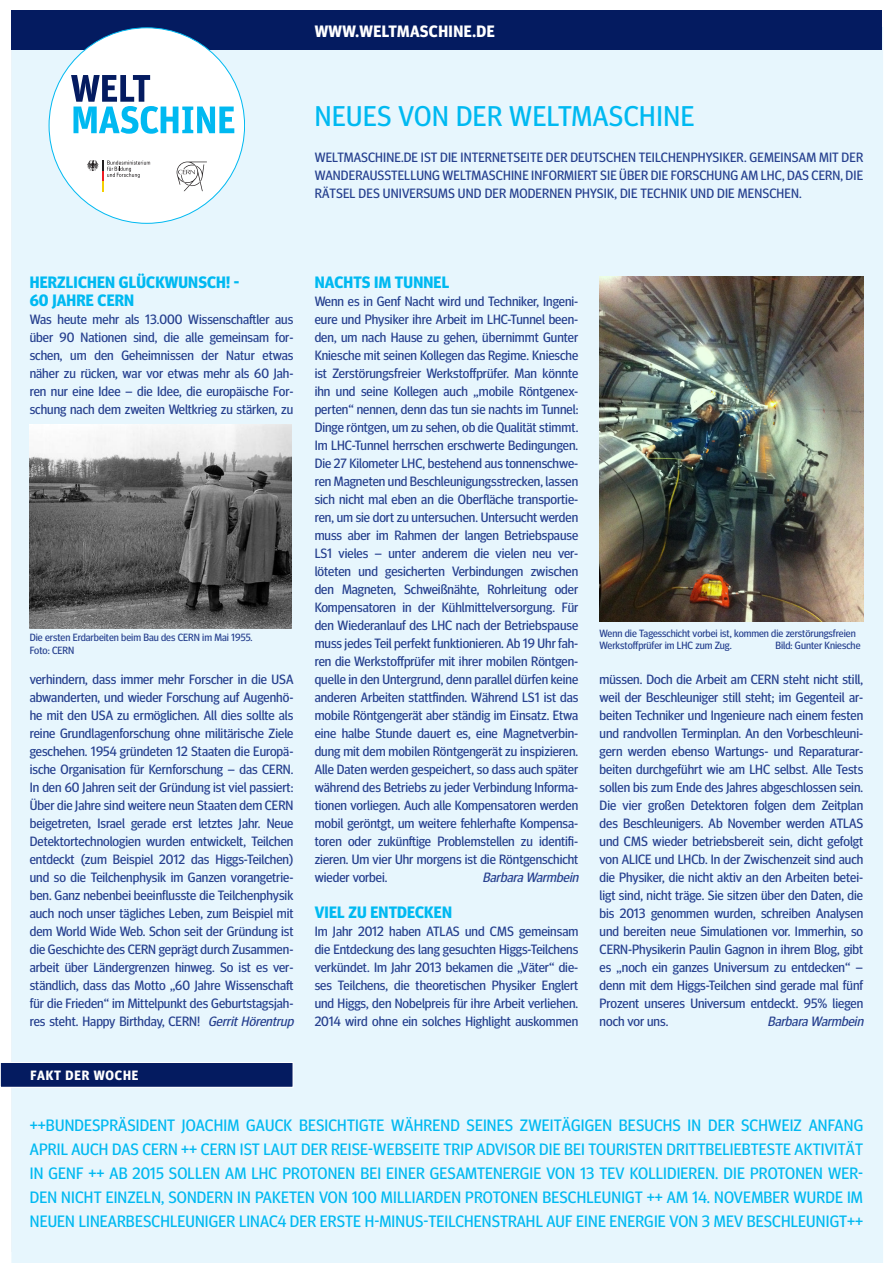
<style>
.page{position:relative;width:893px;height:1263px;background:#fff}
.page>*{position:absolute;margin:0;border:0;box-sizing:border-box;transform-origin:0 0}
.t1{font:28.5px "Meta Head OT";letter-spacing:.02em;color:#00b9f1}
.t2{font:16.5px/24px "Meta Head OT";letter-spacing:.01em;color:#00b9f1;text-align:justify}
.t3{font:700 16.5px "Meta Head OT";letter-spacing:.01em;color:#00b9f1}
.t4{font:700 16.5px "Meta Head OT";letter-spacing:.03em;color:#fff}
.t5{font:13.5px/18px "Meta Head OT";color:#253f8e;text-align:justify}
.t6{font:italic 13.5px "Meta Head OT";color:#253f8e}
.t7{font:700 13.5px "Meta Head OT";letter-spacing:.06em;color:#fff}
.t8{font:10.5px/12.6px "Meta Head OT";color:#253f8e}
.s1{font-style:italic}
</style>
<div class="page">
<div style="left:11px;top:27px;width:872px;height:1236px;background:#e7f6fd"></div>
<div style="left:11px;top:11px;width:871px;height:39px;background:#041b60"></div>
<div style="left:0;top:1062px;width:293px;height:25px;background:#041b60"></div>
<div style="left:0;top:1062px;width:293px;height:26px;border:1px solid #fff"></div>
<div style="left:49px;top:28px;width:196px;height:195px;background:#fff;border-radius:50%"></div>
<svg style="left:71px;top:75px;width:163px;height:59px"></svg>
<svg style="left:177px;top:162px;width:30px;height:29px"></svg>
<svg style="left:87px;top:160px;width:63px;height:31px"></svg>
<img style="left:30px;top:425px;width:262px;height:203px">
<img style="left:600px;top:277px;width:263px;height:344px">
<p class="t4" style="left:315px;top:22px;width:181px">WWW.WELTMASCHINE.DE</p>
<p class="t1" style="left:315px;top:99px;width:381px">NEUES VON DER WELTMASCHINE</p>
<p class="t5" style="left:315px;top:148px;width:550px">WELTMASCHINE.DE IST DIE INTERNETSEITE DER DEUTSCHEN TEILCHENPHYSIKER. GEMEINSAM MIT DER WANDERAUSSTELLUNG WELTMASCHINE INFORMIERT SIE ÜBER DIE FORSCHUNG AM LHC, DAS CERN, DIE RÄTSEL DES UNIVERSUMS UND DER MODERNEN PHYSIK, DIE TECHNIK UND DIE MENSCHEN.</p>
<p class="t3" style="left:30px;top:273px;width:211px">HERZLICHEN GLÜCKWUNSCH! -</p>
<p class="t3" style="left:30px;top:291px;width:106px">60 JAHRE CERN</p>
<p class="t5" style="left:30px;top:310px;width:265px">Was heute mehr als 13.000 Wissenschaftler aus über 90 Nationen sind, die alle gemeinsam for&shy;schen, um den Geheimnissen der Natur etwas näher zu rücken, war vor etwas mehr als 60 Jah&shy;ren nur eine Idee – die Idee, die europäische For&shy;schung nach dem zweiten Weltkrieg zu stärken, zu</p>
<p class="t8" style="left:30px;top:631px;width:224px">Die ersten Erdarbeiten beim Bau des CERN im Mai 1955.</p>
<p class="t8" style="left:30px;top:644px;width:46px">Foto: CERN</p>
<p class="t5" style="left:30px;top:670px;width:268px;text-align:left">verhindern, dass immer mehr Forscher in die USA abwanderten, und wieder Forschung auf Augenhö&shy;he mit den USA zu ermöglichen. All dies sollte als reine Grundlagenforschung ohne militärische Ziele geschehen. 1954 gründeten 12 Staaten die Europä&shy;ische Organisation für Kernforschung – das CERN.<br>In den 60 Jahren seit der Gründung ist viel passiert:<br>Über die Jahre sind weitere neun Staaten dem CERN beigetreten, Israel gerade erst letztes Jahr. Neue Detektortechnologien wurden entwickelt, Teilchen entdeckt (zum Beispiel 2012 das Higgs-Teilchen) und so die Teilchenphysik im Ganzen vorangetrie&shy;ben. Ganz nebenbei beeinflusste die Teilchenphysik auch noch unser tägliches Leben, zum Beispiel mit dem World Wide Web. Schon seit der Gründung ist die Geschichte des CERN geprägt durch Zusammen&shy;arbeit über Ländergrenzen hinweg. So ist es ver&shy;ständlich, dass das Motto „60 Jahre Wissenschaft für die Frieden“ im Mittelpunkt des Geburtstagsjah&shy;res steht. Happy Birthday, CERN! <span class="s1">GerritHörentrup</span></p>
<p class="t7" style="left:31px;top:1067px;width:109px">FAKT DER WOCHE</p>
<p class="t3" style="left:315px;top:273px;width:136px">NACHTS IM TUNNEL</p>
<p class="t5" style="left:315px;top:292px;width:265px">Wenn es in Genf Nacht wird und Techniker, Ingeni&shy;eure und Physiker ihre Arbeit im LHC-Tunnel been&shy;den, um nach Hause zu gehen, übernimmt Gunter Kniesche mit seinen Kollegen das Regime. Kniesche ist Zerstörungsfreier Werkstoffprüfer. Man könnte ihn und seine Kollegen auch „mobile Röntgenex&shy;perten“ nennen, denn das tun sie nachts im Tunnel:<br>Dinge röntgen, um zu sehen, ob die Qualität stimmt.<br>Im LHC-Tunnel herrschen erschwerte Bedingungen.<br>Die 27 Kilometer LHC, bestehend aus tonnenschwe&shy;ren Magneten und Beschleunigungsstrecken, lassen sich nicht mal eben an die Oberfläche transportie&shy;ren, um sie dort zu untersuchen. Untersucht werden muss aber im Rahmen der langen Betriebspause LS1 vieles – unter anderem die vielen neu ver&shy;löteten und gesicherten Verbindungen zwischen den Magneten, Schweißnähte, Rohrleitung oder Kompensatoren in der Kühlmittelversorgung. Für den Wiederanlauf des LHC nach der Betriebspause muss jedes Teil perfekt funktionieren. Ab 19 Uhr fah&shy;ren die Werkstoffprüfer mit ihrer mobilen Röntgen&shy;quelle in den Untergrund, denn parallel dürfen keine anderen Arbeiten stattfinden. Während LS1 ist das mobile Röntgengerät aber ständig im Einsatz. Etwa eine halbe Stunde dauert es, eine Magnetverbin&shy;dung mit dem mobilen Röntgengerät zu inspizieren.<br>Alle Daten werden gespeichert, so dass auch später während des Betriebs zu jeder Verbindung Informa&shy;tionen vorliegen. Auch alle Kompensatoren werden mobil geröntgt, um weitere fehlerhafte Kompensa&shy;toren oder zukünftige Problemstellen zu identifi&shy;zieren. Um vier Uhr morgens ist die Röntgenschicht wieder vorbei.</p>
<p class="t6" style="left:483px;top:869px;width:100px">Barbara Warmbein</p>
<p class="t3" style="left:315px;top:903px;width:139px">VIEL ZU ENTDECKEN</p>
<p class="t5" style="left:315px;top:922px;width:265px">Im Jahr 2012 haben ATLAS und CMS gemeinsam die Entdeckung des lang gesuchten Higgs-Teilchens verkündet. Im Jahr 2013 bekamen die „Väter“ die&shy;ses Teilchens, die theoretischen Physiker Englert und Higgs, den Nobelpreis für ihre Arbeit verliehen.<br>2014 wird ohne ein solches Highlight auskommen</p>
<p class="t8" style="left:600px;top:627px;width:258px">Wenn die Tagesschicht vorbei ist, kommen die zerstörungsfreien<br>Werkstoffprüfer im LHC zum Zug.</p>
<p class="t8" style="left:775px;top:639px;width:87px">Bild: Gunter Kniesche</p>
<p class="t5" style="left:600px;top:670px;width:265px">müssen. Doch die Arbeit am CERN steht nicht still, weil der Beschleuniger still steht; im Gegenteil ar&shy;beiten Techniker und Ingenieure nach einem festen und randvollen Terminplan. An den Vorbeschleuni&shy;gern werden ebenso Wartungs- und Reparaturar&shy;beiten durchgeführt wie am LHC selbst. Alle Tests sollen bis zum Ende des Jahres abgeschlossen sein.<br>Die vier großen Detektoren folgen dem Zeitplan des Beschleunigers. Ab November werden ATLAS und CMS wieder betriebsbereit sein, dicht gefolgt von ALICE und LHCb. In der Zwischenzeit sind auch die Physiker, die nicht aktiv an den Arbeiten betei&shy;ligt sind, nicht träge. Sie sitzen über den Daten, die bis 2013 genommen wurden, schreiben Analysen und bereiten neue Simulationen vor. Immerhin, so CERN-Physikerin Paulin Gagnon in ihrem Blog, gibt es „noch ein ganzes Universum zu entdecken“ – denn mit dem Higgs-Teilchen sind gerade mal fünf Prozent unseres Universum entdeckt. 95% liegen noch vor uns.</p>
<p class="t6" style="left:767px;top:1013px;width:100px">Barbara Warmbein</p>
<p class="t2" style="left:30px;top:1113px;width:835px">++BUNDESPRÄSIDENT JOACHIM GAUCK BESICHTIGTE WÄHREND SEINES ZWEITÄGIGEN BESUCHS IN DER SCHWEIZ ANFANG APRIL AUCH DAS CERN ++ CERN IST LAUT DER REISE-WEBSEITE TRIP ADVISOR DIE BEI TOURISTEN DRITTBELIEBTESTE AKTIVITÄT IN GENF ++ AB 2015 SOLLEN AM LHC PROTONEN BEI EINER GESAMTENERGIE VON 13 TEV KOLLIDIEREN. DIE PROTONEN WER-DEN NICHT EINZELN, SONDERN IN PAKETEN VON 100 MILLIARDEN PROTONEN BESCHLEUNIGT ++ AM 14. NOVEMBER WURDE IM NEUEN LINEARBESCHLEUNIGER LINAC4 DER ERSTE H-MINUS-TEILCHENSTRAHL AUF EINE ENERGIE VON 3 MEV BESCHLEUNIGT++</p>
</div>
